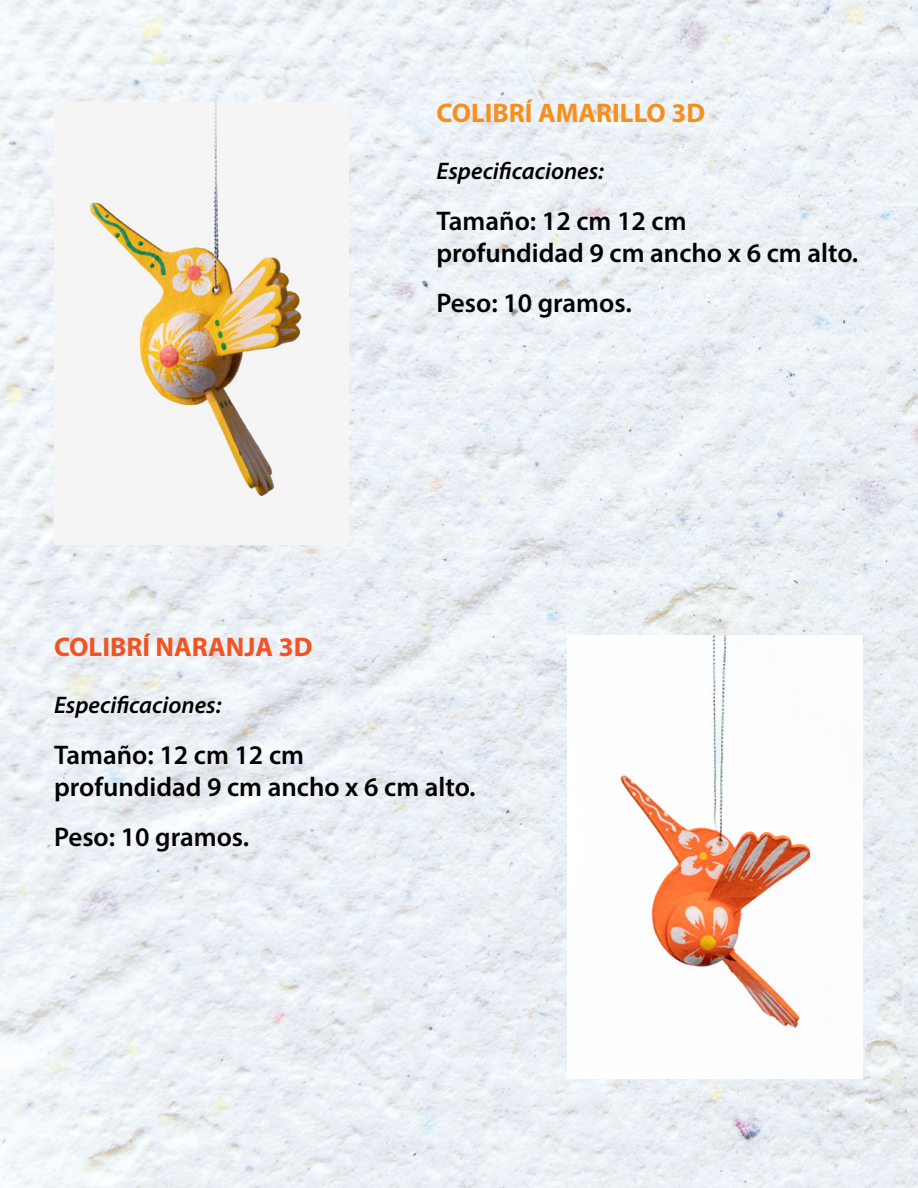
<style>
.page{position:relative;width:918px;height:1188px;background:#fff}
.page>*{position:absolute;margin:0;border:0;box-sizing:border-box;transform-origin:0 0}
.t1{font:600 27px/32.4px "Myriad Pro";color:#000}
.t2{font:700 27px "Myriad Pro";color:#f68f1e}
.t3{font:700 27px "Myriad Pro";color:#f15422}
.t4{font:italic 600 24px "Myriad Pro";color:#000}
</style>
<div class="page">
<img style="left:0;top:0;width:918px;height:1188px">
<img style="left:54px;top:102px;width:295px;height:442px">
<img style="left:567px;top:636px;width:295px;height:442px">
<p class="t2" style="left:437px;top:96px;width:270px">COLIBRÍ AMARILLO 3D</p>
<p class="t4" style="left:436px;top:156px;width:169px">Especificaciones:</p>
<p class="t1" style="left:436px;top:204px;width:423px">Tamaño: 12 cm 12 cm<br>profundidad 9 cm ancho x 6 cm alto.</p>
<p class="t1" style="left:436px;top:286px;width:197px">Peso: 10 gramos.</p>
<p class="t3" style="left:54px;top:629px;width:260px">COLIBRÍ NARANJA 3D</p>
<p class="t4" style="left:54px;top:690px;width:169px">Especificaciones:</p>
<p class="t1" style="left:54px;top:738px;width:423px">Tamaño: 12 cm 12 cm<br>profundidad 9 cm ancho x 6 cm alto.</p>
<p class="t1" style="left:54px;top:820px;width:197px">Peso: 10 gramos.</p>
</div>
